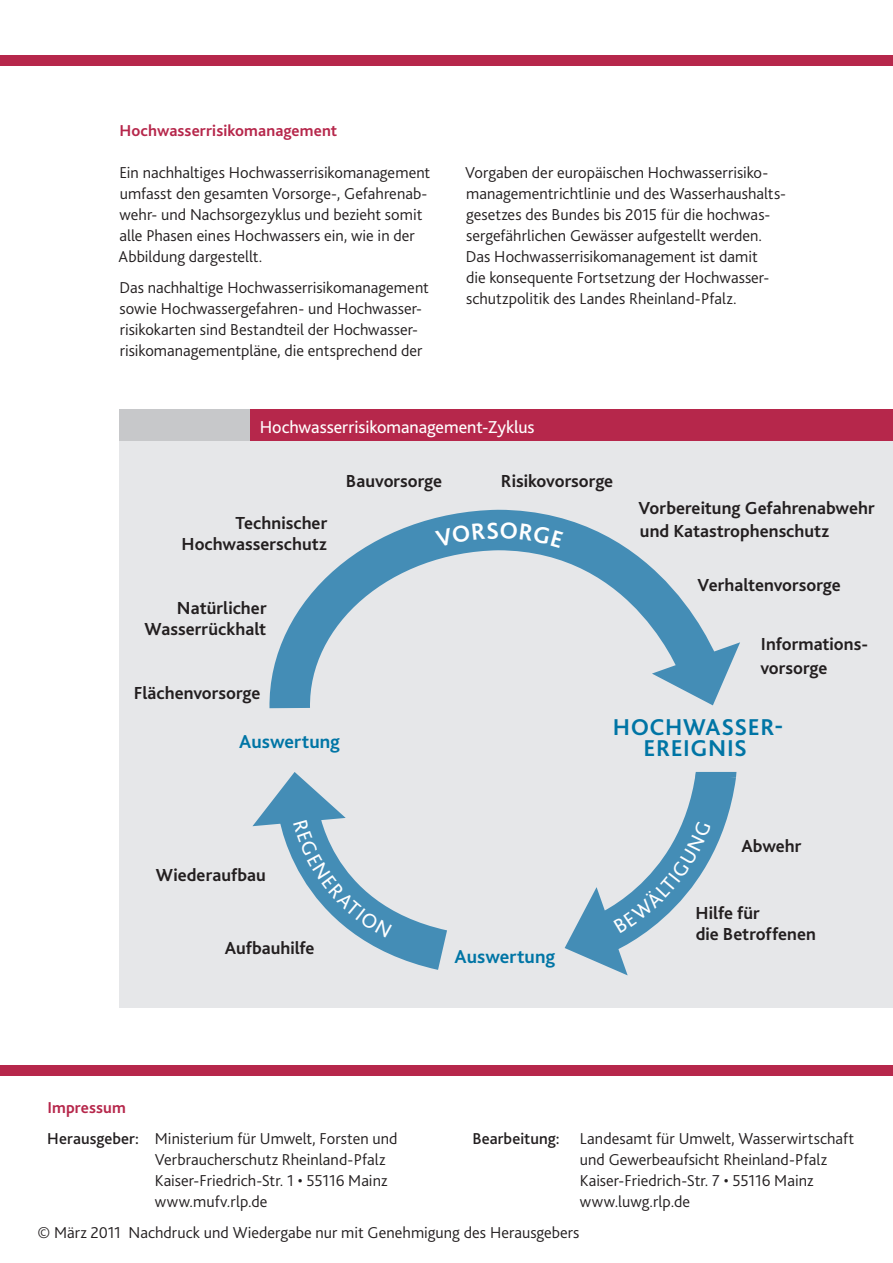
<style>
.page{position:relative;width:893px;height:1263px;background:#fff}
.page>*{position:absolute;margin:0;border:0;box-sizing:border-box;transform-origin:0 0}
.t1{font:700 24px/21px "Bliss 2";letter-spacing:.02em;color:#0075a5;text-align:center}
.t2{font:700 19.5px "Bliss 2";color:#0075a5}
.t3{font:700 18.3px/21px "Bliss 2";color:#231f20}
.t4{font:18px "Bliss 2";color:#fff}
.t5{font:300 16.5px/21px "Bliss 2";color:#231f20}
.t6{font:700 16.5px "Bliss 2";letter-spacing:.01em;color:#b6274b}
.s1{font-weight:700;color:#b6274b}
.s2{font-weight:500}
</style>
<div class="page">
<div style="left:119px;top:436px;width:774px;height:571px;background:#e6e7e9"></div>
<div style="left:0;top:55px;width:893px;height:11px;background:#b6274b"></div>
<div style="left:0;top:1065px;width:893px;height:11px;background:#b6274b"></div>
<div style="left:119px;top:409px;width:132px;height:31px;background:#c7c8ca"></div>
<div style="left:251px;top:409px;width:642px;height:31px;background:#b6274b"></div>
<svg style="left:269px;top:509px;width:444px;height:200px"></svg>
<svg style="left:652px;top:642px;width:88px;height:63px"></svg>
<svg style="left:360px;top:910px;width:87px;height:60px"></svg>
<svg style="left:564px;top:771px;width:173px;height:205px"></svg>
<svg style="left:695px;top:772px;width:41px;height:6px"></svg>
<div style="left:435px;top:522px;width:129px;height:26px;background:#448db6"></div>
<svg style="left:252px;top:772px;width:140px;height:166px"></svg>
<svg style="left:565px;top:821px;width:146px;height:154px"></svg>
<p class="t6" style="left:120px;top:120px;width:219px">Hochwasserrisikomanagement</p>
<p class="t5" style="left:119px;top:161px;width:313px">Ein nachhaltiges Hochwasserrisikomanagement umfasst den gesamten Vorsorge-, Gefahrenab&shy;wehr- und N achsorgezyklus und bezieht somit alle Phasen eines Hochwassers ein, wie in der Abbildung dargestellt.</p>
<p class="t5" style="left:119px;top:277px;width:311px">Das nachhaltige Hochwasserrisikomanagement sowie Hochwassergefahren- und Hochwasser&shy;risikokarten sind Bestandteil der Hochwasser&shy;risikomanagementpläne, die entsprechend der</p>
<p class="t5" style="left:465px;top:161px;width:322px">Vorgaben der europäischen Hochwasserrisiko&shy;managementrichtlinie und des Wasserhaushalts&shy;gesetzes des Bundes bis 2015 für die hochwas&shy;sergefährlichen Gewässer aufgestellt werden.<br>Das Hochwasserrisikomanagement ist damit<br>die konsequente Fortsetzung der Hochwasser&shy;schutzpolitik des Landes Rheinland-Pfalz.</p>
<p class="t4" style="left:260px;top:415px;width:276px">Hochwasserrisikomanagement-Zyklus</p>
<p class="t3" style="left:181px;top:512px;width:147px;text-align:right">Technischer<br>Hochwasserschutz</p>
<p class="t3" style="left:346px;top:470px;width:98px">Bauvorsorge</p>
<p class="t3" style="left:145px;top:597px;width:124px;text-align:right">N atürlicher<br>Wasserrückhalt</p>
<p class="t3" style="left:134px;top:682px;width:128px">Flächenvorsorge</p>
<p class="t2" style="left:239px;top:729px;width:102px">Auswertung</p>
<p class="t3" style="left:501px;top:470px;width:114px">Risikovorsorge</p>
<p class="t3" style="left:639px;top:496px;width:238px;line-height:23.2px">Vorbereitung Gefahrenabwehr und Katastrophenschutz</p>
<p class="t3" style="left:698px;top:574px;width:145px">Verhaltenvorsorge</p>
<p class="t3" style="left:760px;top:632px;width:109px;line-height:23.2px">Informations&shy;vorsorge</p>
<h1 class="t1" style="left:613px;top:716px;width:172px">Hochwasser&shy;ereignis</h1>
<p class="t3" style="left:156px;top:863px;width:112px">Wiederaufbau</p>
<p class="t3" style="left:225px;top:937px;width:91px">Aufbauhilfe</p>
<p class="t2" style="left:454px;top:945px;width:102px">Auswertung</p>
<p class="t3" style="left:741px;top:835px;width:62px">Abwehr</p>
<p class="t3" style="left:695px;top:902px;width:122px">Hilfe für<br>die Betroffenen</p>
<p class="t5" style="left:47px;top:1091px;width:352px;line-height:31.5px"><span class="s1">Impressum<br></span><span class="s2">Herausgeber:</span> Ministerium für U mwelt, Forsten und</p>
<p class="t5" style="left:155px;top:1148px;width:234px;text-align:justify">Verbraucherschutz Rheinland-Pfalz Kaiser-Friedrich-Str. 1 • 55116 Mainz www.mufv.rlp.de</p>
<p class="t5" style="left:580px;top:1127px;width:276px;text-indent:-108px"><span class="s2">Bearbeitung:</span> Landesamt für U mwelt, Wasserwirtschaft und Gewerbeaufsicht Rheinland-Pfalz Kaiser-Friedrich-Str. 7 • 55116 Mainz www.luwg.rlp.de</p>
<p class="t5" style="left:37px;top:1222px;width:544px">© März 2011 Nachdruck und Wiedergabe nur mit Genehmigung des Herausgebers</p>
</div>
